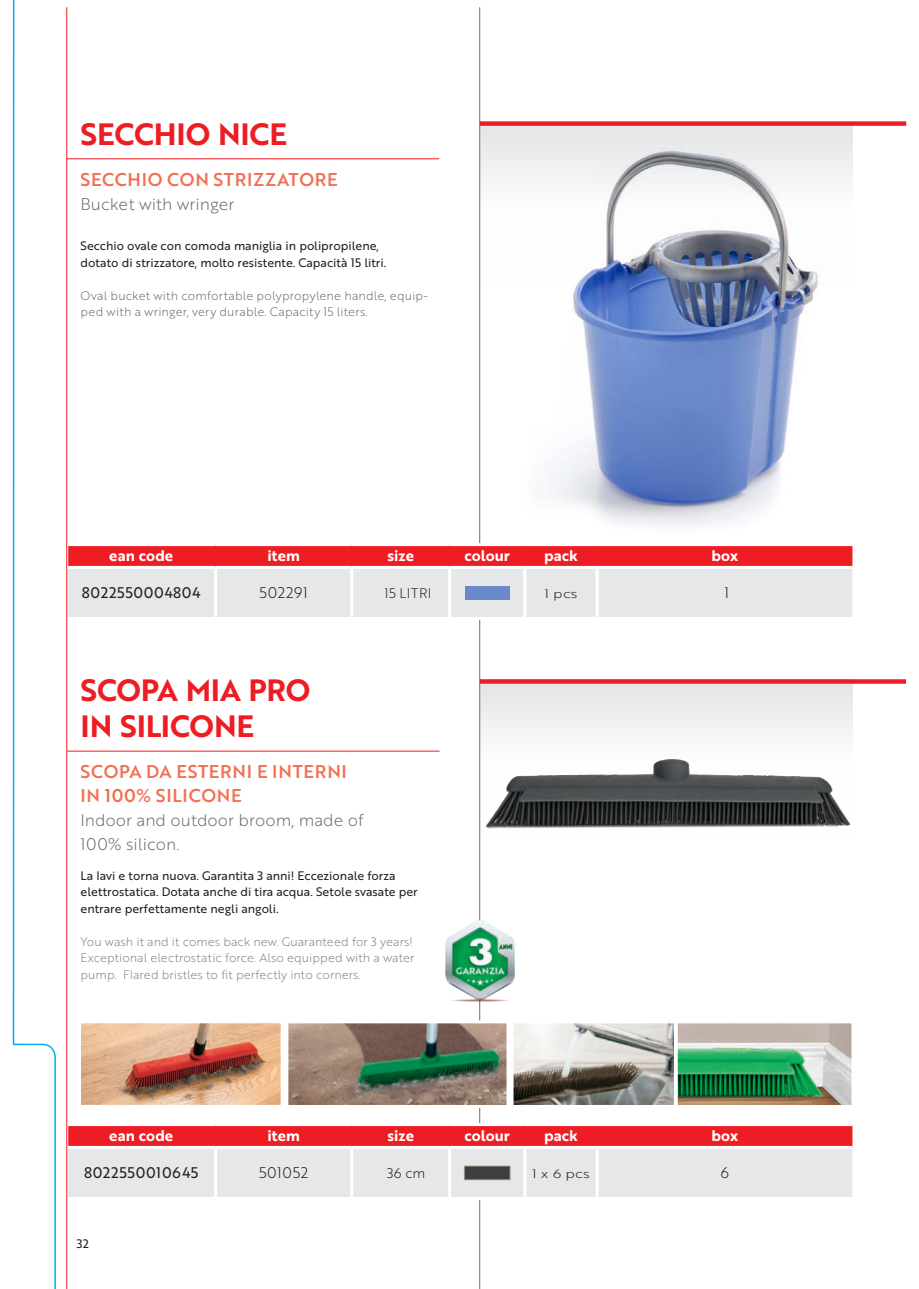
<style>
.page{position:relative;width:919px;height:1289px;background:#fff}
.page>*{position:absolute;margin:0;border:0;box-sizing:border-box;transform-origin:0 0}
.t1{font:30px/36px "Brother 1816 Bold";letter-spacing:-.005em;color:#ee1d23}
.t2{font:18px/24px "Brother 1816 Medium";letter-spacing:.04em;color:#f36f51}
.t3{font:16.5px/24px "Brother 1816 Light";color:#6c6d70}
.t4{font:15px "Brother 1816 Bold";color:#fff}
.t5{font:15px "Brother 1816 Regular";letter-spacing:.04em;color:#231f20}
.t6{font:15px "Brother 1816 Light";letter-spacing:.04em;color:#231f20}
.t7{font:13.5px "Brother 1816 Light";letter-spacing:.04em;color:#231f20}
.t8{font:12px/16.5px "Brother 1816 Regular";color:#231f20}
.t9{font:12px/16.5px "Brother 1816 Light";color:#808285}
.t10{font:12px/16.5px "Brother 1816 Light";letter-spacing:.015em;color:#6c6d70}
.t11{font:12px "Brother 1816 Light";letter-spacing:.01em;color:#231f20;scale:1.25 1}
</style>
<div class="page">
<div style="left:480px;top:125px;width:372px;height:160px;background:linear-gradient(to bottom,#e9eaec,#fff)"></div>
<div style="left:480px;top:679px;width:372px;height:159px;background:linear-gradient(to bottom,#e9e2e4,#fff)"></div>
<hr style="left:479px;top:7px;width:1px;height:1281px;background:#6c6d70">
<img style="left:527px;top:126px;width:326px;height:401px">
<svg style="left:68px;top:546px;width:784px;height:71px;background:#e8aaad"></svg>
<hr style="left:449px;top:543px;width:76px;height:3px;background:#fff">
<hr style="left:65px;top:566px;width:151px;height:3px;background:#fff">
<hr style="left:216px;top:566px;width:136px;height:3px;background:#fff">
<hr style="left:214px;top:569px;width:3px;height:48px;background:#fff">
<hr style="left:352px;top:566px;width:97px;height:3px;background:#fff">
<hr style="left:350px;top:569px;width:3px;height:48px;background:#fff">
<hr style="left:449px;top:566px;width:76px;height:3px;background:#fff">
<hr style="left:448px;top:569px;width:3px;height:48px;background:#fff">
<hr style="left:525px;top:566px;width:72px;height:3px;background:#fff">
<hr style="left:523px;top:569px;width:3px;height:48px;background:#fff">
<hr style="left:597px;top:566px;width:255px;height:3px;background:#fff">
<hr style="left:595px;top:569px;width:3px;height:48px;background:#fff">
<hr style="left:449px;top:617px;width:76px;height:3px;background:#fff">
<div style="left:465px;top:586px;width:44px;height:13px;background:#6a89ca"></div>
<svg style="left:68px;top:1126px;width:784px;height:70px;background:#e8acaf"></svg>
<hr style="left:449px;top:1123px;width:76px;height:3px;background:#fff">
<hr style="left:65px;top:1145px;width:151px;height:3px;background:#fff">
<hr style="left:216px;top:1145px;width:136px;height:3px;background:#fff">
<hr style="left:214px;top:1148px;width:3px;height:48px;background:#fff">
<hr style="left:352px;top:1145px;width:97px;height:3px;background:#fff">
<hr style="left:350px;top:1148px;width:3px;height:48px;background:#fff">
<hr style="left:449px;top:1145px;width:76px;height:3px;background:#fff">
<hr style="left:448px;top:1148px;width:3px;height:48px;background:#fff">
<hr style="left:525px;top:1145px;width:72px;height:3px;background:#fff">
<hr style="left:523px;top:1148px;width:3px;height:48px;background:#fff">
<hr style="left:597px;top:1145px;width:255px;height:3px;background:#fff">
<hr style="left:595px;top:1148px;width:3px;height:48px;background:#fff">
<hr style="left:449px;top:1196px;width:76px;height:3px;background:#fff">
<div style="left:464px;top:1166px;width:46px;height:13px;background:#3e3e3f"></div>
<div style="left:464px;top:1165px;width:46px;height:15px;border:1px solid #9a9987"></div>
<img style="left:445px;top:913px;width:70px;height:93px">
<hr style="left:67px;top:750px;width:372px;height:1px;background:#ee1d23">
<img style="left:514px;top:1024px;width:336px;height:79px">
<div style="left:675px;top:1020px;width:179px;height:87px;border:3px solid #fff"></div>
<div style="left:510px;top:1020px;width:166px;height:87px;border:3px solid #fff"></div>
<img style="left:289px;top:1024px;width:216px;height:79px">
<div style="left:285px;top:1020px;width:224px;height:87px;border:3px solid #fff"></div>
<img style="left:67px;top:1019px;width:214px;height:90px">
<div style="left:480px;top:121px;width:426px;height:5px;background:#ee1d23"></div>
<hr style="left:66px;top:7px;width:1px;height:1281px;background:#ee1d23">
<hr style="left:67px;top:158px;width:372px;height:1px;background:#ee1d23">
<img style="left:483px;top:754px;width:369px;height:78px">
<svg style="left:480px;top:679px;width:425px;height:4px;background:#ed292e"></svg>
<svg style="left:12px;top:0;width:44px;height:1288px"></svg>
<h1 class="t1" style="left:81px;top:115px;width:208px">SECCHIO NICE</h1>
<h2 class="t2" style="left:81px;top:167px;width:258px">SECCHIO CON STRIZZATORE</h2>
<h3 class="t3" style="left:81px;top:191px;width:155px">Bucket with wringer</h3>
<p class="t8" style="left:81px;top:237px;width:307px">Secchio ovale con comoda maniglia in polipropilene, dotato di strizzatore, molto resistente. Capacità 15 litri.</p>
<p class="t10" style="left:81px;top:287px;width:349px">Oval bucket with comfortable polypropylene handle, equip&shy;ped with a wringer, very durable. Capacity 15 liters.</p>
<p class="t4" style="left:109px;top:544px;width:65px">ean code</p>
<p class="t4" style="left:267px;top:544px;width:34px">item</p>
<p class="t4" style="left:387px;top:544px;width:28px">size</p>
<p class="t4" style="left:464px;top:544px;width:47px">colour</p>
<p class="t4" style="left:544px;top:544px;width:35px">pack</p>
<p class="t4" style="left:711px;top:544px;width:28px">box</p>
<p class="t5" style="left:82px;top:581px;width:120px">8022550004804</p>
<p class="t6" style="left:259px;top:582px;width:50px">502291</p>
<p class="t7" style="left:384px;top:583px;width:49px">15 LITRI</p>
<p class="t11" style="left:544px;top:585px;width:28px">1 pcs</p>
<p class="t6" style="left:724px;top:582px;width:6px">1</p>
<h1 class="t1" style="left:81px;top:671px;width:231px">SCOPA MIA PRO<br>IN SILICONE</h1>
<h2 class="t2" style="left:80px;top:758px;width:268px">SCOPA DA ESTERNI E INTERNI<br>IN 100% SILICONE</h2>
<h3 class="t3" style="left:80px;top:807px;width:284px">Indoor and outdoor broom, made of<br>100% silicon.</h3>
<p class="t8" style="left:81px;top:866px;width:339px">La lavi e torna nuova. Garantita 3 anni! Eccezionale forza elettrostatica. Dotata anche di tira acqua. Setole svasate per entrare perfettamente negli angoli.</p>
<p class="t9" style="left:81px;top:932px;width:335px">You wash it and it comes back new. Guaranteed for 3 years!<br>Exceptional electrostatic force. Also equipped with a water pump. Flared bristles to fit perfectly into corners.</p>
<p class="t4" style="left:109px;top:1124px;width:65px">ean code</p>
<p class="t4" style="left:267px;top:1124px;width:34px">item</p>
<p class="t4" style="left:387px;top:1124px;width:28px">size</p>
<p class="t4" style="left:464px;top:1124px;width:47px">colour</p>
<p class="t4" style="left:544px;top:1124px;width:35px">pack</p>
<p class="t4" style="left:711px;top:1124px;width:28px">box</p>
<p class="t5" style="left:84px;top:1161px;width:116px">8022550010645</p>
<p class="t6" style="left:259px;top:1161px;width:51px">501052</p>
<p class="t7" style="left:387px;top:1162px;width:40px">36 cm</p>
<p class="t11" style="left:532px;top:1165px;width:47px">1 x 6 pcs</p>
<p class="t6" style="left:720px;top:1161px;width:10px">6</p>
<p class="t8" style="left:77px;top:1234px;width:14px">32</p>
</div>
